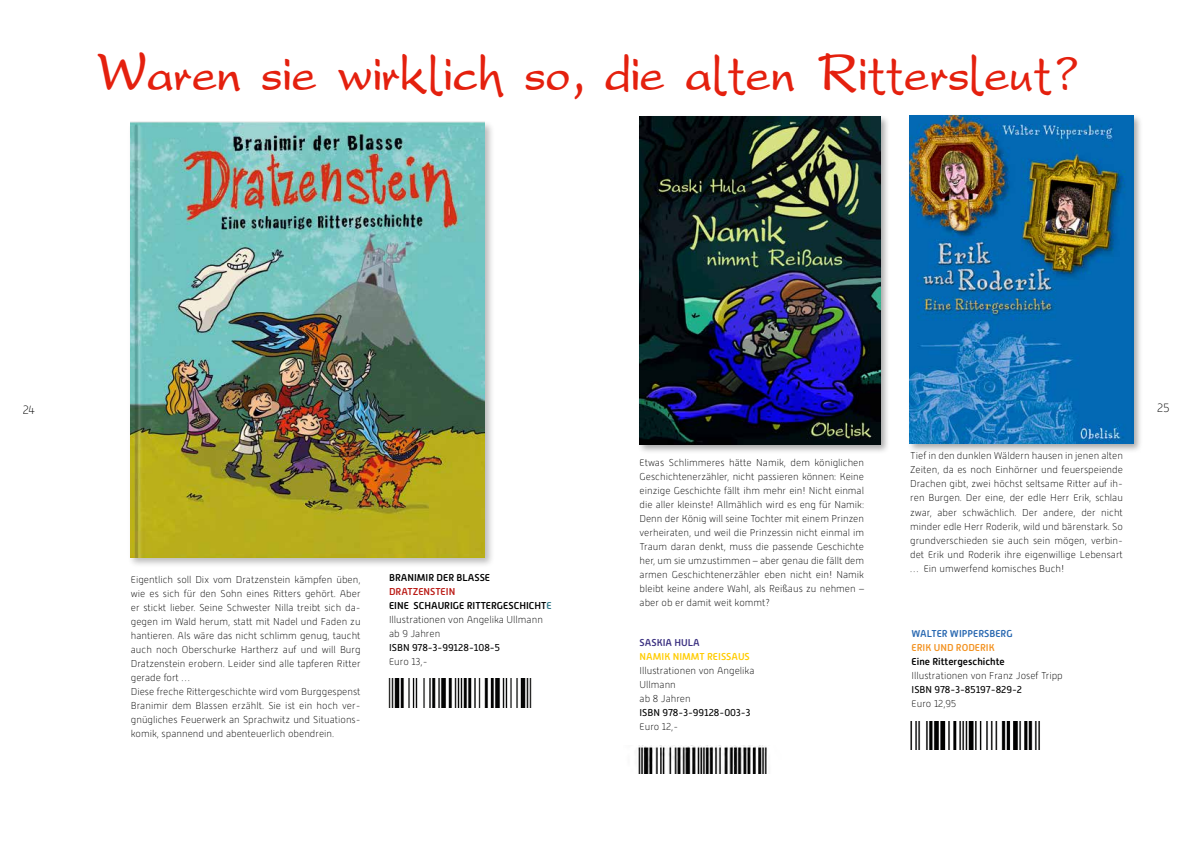
<style>
.page{position:relative;width:1191px;height:842px;background:#fff}
.page>*{position:absolute;margin:0;border:0;box-sizing:border-box;transform-origin:0 0}
.t1{font:46px "Adriattica";color:#e4200e}
.t2{font:100 12px "Alwyn New Rounded";color:#000}
.t3{font:100 10px/14px "Alwyn New Rounded";color:#000}
.t4{font:100 10px/14px "Alwyn New";color:#000}
.t5{font:10px "Alwyn New Rounded";color:#000}
.t6{font:10px "Alwyn New";color:#000}
.t7{font:500 10px "Alwyn New Rounded";color:#000}
.t8{font:500 10px "Alwyn New Rounded";color:#fc0}
.t9{font:500 10px "Alwyn New";color:#000}
.t10{font:500 10px "Alwyn New Rounded";color:#2666b0}
.t11{font:500 10px "Alwyn New Rounded";color:#f39323}
.t12{font:500 10px "Alwyn New Rounded";color:#3c3181}
.s1{font-weight:500;color:#bb1c17}
.s2{font-weight:500}
.s3{font-weight:500;color:#30798b}
</style>
<div class="page">
<div style="left:128px;top:120px;width:367px;height:448px;background:#000;opacity:.27"></div>
<img style="left:130px;top:120px;width:354px;height:437px">
<img style="left:388px;top:679px;width:144px;height:29px">
<img style="left:910px;top:721px;width:130px;height:29px">
<div style="left:907px;top:113px;width:236px;height:340px;background:#000;opacity:.34"></div>
<img style="left:909px;top:115px;width:224px;height:328px">
<div style="left:637px;top:114px;width:253px;height:340px;background:#000;opacity:.34"></div>
<img style="left:639px;top:117px;width:241px;height:327px">
<img style="left:638px;top:745px;width:129px;height:29px">
<h1 class="t1" style="left:96px;top:43px;width:987px">Waren sie wirklich so, die alten Rittersleut?</h1>
<p class="t2" style="left:23px;top:404px;width:14px">24</p>
<p class="t2" style="left:1157px;top:401px;width:14px">25</p>
<p class="t3" style="left:131px;top:572px;width:231px">Eigentlich soll Dix vom Dratzenstein kämpfen üben, wie es sich für den Sohn eines Ritters gehört. Aber er stickt lieber. Seine Schwester Nilla treibt sich da&shy;gegen im Wald herum, statt mit Nadel und Faden zu hantieren. Als wäre das nicht schlimm genug, taucht auch noch Oberschurke Hartherz auf und will Burg Dratzenstein erobern. Leider sind alle tapferen Ritter gerade fort …<br>Diese freche Rittergeschichte wird vom Burggespenst Branimir dem Blassen erzählt. Sie ist ein hoch ver&shy;gnügliches Feuerwerk an Sprachwitz und Situations&shy;komik, spannend und abenteuerlich obendrein.</p>
<p class="t9" style="left:389px;top:572px;width:103px">BRANIMIR DER BLASSE</p>
<p class="t4" style="left:389px;top:585px;width:164px"><span class="s1">DRATZENSTEIN<br></span><span class="s2">EINE SCHAURIGE RITTERGESCHICHT</span><span class="s3">E<br></span>Illustrationen von Angelika Ullmann ab 9 Jahren</p>
<p class="t6" style="left:389px;top:642px;width:112px">ISBN 978-3-99128-108-5</p>
<p class="t4" style="left:389px;top:655px;width:40px">Euro 13,-</p>
<p class="t3" style="left:639px;top:456px;width:226px;text-align:justify">Etwas Schlimmeres hätte Namik, dem königlichen Geschichtenerzähler, nicht passieren können: Keine einzige Geschichte fällt ihm mehr ein! Nicht einmal die aller kleinste! Allmählich wird es eng für Namik:<br>Denn der König will seine Tochter mit einem Prinzen verheiraten, und weil die Prinzessin nicht einmal im Traum daran denkt, muss die passende Geschichte her, um sie umzustimmen – aber genau die fällt dem armen Geschichtenerzähler eben nicht ein! Namik bleibt keine andere Wahl, als Reißaus zu nehmen – aber ob er damit weit kommt?</p>
<p class="t3" style="left:910px;top:449px;width:214px;text-align:justify">Tief in den dunklen Wäldern hausen in jenen alten Zeiten, da es noch Einhörner und feuerspeiende Drachen gibt, zwei höchst seltsame Ritter auf ih&shy;ren Burgen. Der eine, der edle Herr Erik, schlau zwar, aber schwächlich. Der andere, der nicht minder edle Herr Roderik, wild und bärenstark. So grundverschieden sie auch sein mögen, verbin&shy;det Erik und Roderik ihre eigenwillige Lebensart … Ein umwerfend komisches Buch!</p>
<p class="t12" style="left:639px;top:637px;width:62px">SASKIA HULA</p>
<p class="t8" style="left:639px;top:651px;width:112px">NAMIK NIMMT REISSAUS</p>
<p class="t3" style="left:639px;top:664px;width:116px">Illustrationen von Angelika<br>Ullmann<br>ab 8 Jahren</p>
<p class="t5" style="left:639px;top:707px;width:112px">ISBN 978-3-99128-003-3</p>
<p class="t3" style="left:639px;top:720px;width:40px">Euro 12,-</p>
<p class="t10" style="left:911px;top:628px;width:103px">WALTER WIPPERSBERG</p>
<p class="t11" style="left:911px;top:642px;width:85px">ERIK UND RODERIK</p>
<p class="t7" style="left:911px;top:656px;width:95px">Eine Rittergeschichte</p>
<p class="t3" style="left:911px;top:669px;width:153px">Illustrationen von Franz Josef Tripp</p>
<p class="t5" style="left:911px;top:684px;width:112px">ISBN 978-3-85197-829-2</p>
<p class="t3" style="left:911px;top:697px;width:46px">Euro 12,95</p>
</div>
